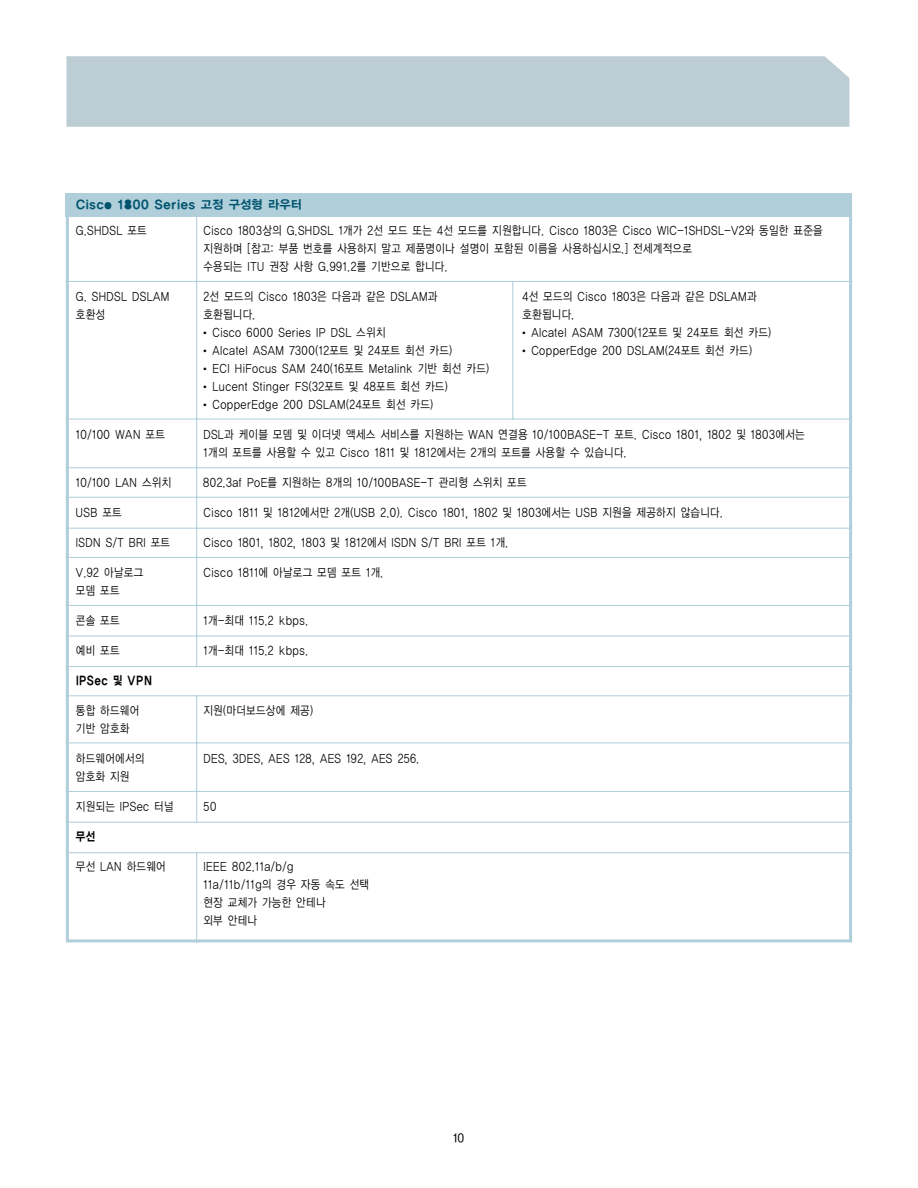
<style>
.page{position:relative;width:918px;height:1188px;background:#fff}
.page>*{position:absolute;margin:0;border:0;box-sizing:border-box;transform-origin:0 0}
.t1{font:12px/18px "YGO12";letter-spacing:-.025em;color:#000;scale:.85 1}
.t2{font:12px "YGO15";letter-spacing:-.055em;color:#00536d}
.t3{font:12px "YGO15";letter-spacing:-.025em;color:#000;scale:.85 1}
.t4{font:700 12px "HY Go Thic";color:#000}
</style>
<div class="page">
<div style="left:66px;top:56px;width:783px;height:71px;background:#bcced4"></div>
<div style="left:66px;top:193px;width:786px;height:24px;background:#b0cfdb"></div>
<div style="left:66px;top:193px;width:786px;height:749px;border:3px solid #b0cfdb"></div>
<hr style="left:66px;top:419px;width:786px;height:1px;background:#b0cfdb">
<hr style="left:66px;top:467px;width:786px;height:1px;background:#b0cfdb">
<hr style="left:66px;top:497px;width:786px;height:1px;background:#b0cfdb">
<hr style="left:66px;top:528px;width:786px;height:1px;background:#b0cfdb">
<hr style="left:66px;top:557px;width:786px;height:1px;background:#b0cfdb">
<hr style="left:66px;top:605px;width:786px;height:1px;background:#b0cfdb">
<hr style="left:66px;top:635px;width:786px;height:2px;background:#b0cfdb">
<hr style="left:66px;top:666px;width:786px;height:1px;background:#b0cfdb">
<hr style="left:66px;top:695px;width:786px;height:1px;background:#b0cfdb">
<hr style="left:66px;top:742px;width:786px;height:1px;background:#b0cfdb">
<hr style="left:66px;top:791px;width:786px;height:1px;background:#b0cfdb">
<hr style="left:66px;top:822px;width:786px;height:1px;background:#b0cfdb">
<hr style="left:66px;top:852px;width:786px;height:1px;background:#b0cfdb">
<hr style="left:66px;top:281px;width:786px;height:1px;background:#b0cfdb">
<hr style="left:196px;top:212px;width:1px;height:455px;background:#b0cfdb">
<hr style="left:196px;top:696px;width:1px;height:126px;background:#b0cfdb">
<hr style="left:196px;top:853px;width:1px;height:90px;background:#b0cfdb">
<hr style="left:512px;top:281px;width:1px;height:138px;background:#b0cfdb">
<p class="t2" style="left:75px;top:199px;width:229px">Cisco 1800 Series 고정 구성형 라우터</p>
<p class="t1" style="left:76px;top:222px;width:86px">G.SHDSL 포트</p>
<p class="t1" style="left:203px;top:222px;width:731px">Cisco 1803상의 G.SHDSL 1개가 2선 모드 또는 4선 모드를 지원합니다. Cisco 1803은 Cisco WIC-1SHDSL-V2와 동일한 표준을 지원하며 [참고: 부품 번호를 사용하지 말고 제품명이나 설명이 포함된 이름을 사용하십시오.] 전세계적으로<br>수용되는 ITU 권장 사항 G.991.2를 기반으로 합니다.</p>
<p class="t1" style="left:76px;top:288px;width:112px">G. SHDSL DSLAM</p>
<p class="t1" style="left:203px;top:288px;width:278px">2선 모드의 Cisco 1803은 다음과 같은 DSLAM과</p>
<p class="t1" style="left:522px;top:288px;width:278px">4선 모드의 Cisco 1803은 다음과 같은 DSLAM과</p>
<p class="t1" style="left:76px;top:306px;width:37px">호환성</p>
<p class="t1" style="left:203px;top:306px;width:63px">호환됩니다.</p>
<p class="t1" style="left:522px;top:306px;width:63px">호환됩니다.</p>
<p class="t1" style="left:203px;top:324px;width:217px"><sup>●</sup> Cisco 6000 Series IP DSL 스위치</p>
<p class="t1" style="left:522px;top:324px;width:295px"><sup>●</sup> Alcatel ASAM 7300(12포트 및 24포트 회선 카드)</p>
<p class="t1" style="left:203px;top:342px;width:295px"><sup>●</sup> Alcatel ASAM 7300(12포트 및 24포트 회선 카드)</p>
<p class="t1" style="left:522px;top:342px;width:273px"><sup>●</sup> CopperEdge 200 DSLAM(24포트 회선 카드)</p>
<p class="t1" style="left:203px;top:360px;width:338px"><sup>●</sup> ECI HiFocus SAM 240(16포트 Metalink 기반 회선 카드)</p>
<p class="t1" style="left:203px;top:378px;width:290px"><sup>●</sup> Lucent Stinger FS(32포트 및 48포트 회선 카드)</p>
<p class="t1" style="left:203px;top:396px;width:273px"><sup>●</sup> CopperEdge 200 DSLAM(24포트 회선 카드)</p>
<p class="t1" style="left:76px;top:426px;width:107px">10/100 WAN 포트</p>
<p class="t1" style="left:203px;top:426px;width:710px">DSL과 케이블 모뎀 및 이더넷 액세스 서비스를 지원하는 WAN 연결용 10/100BASE-T 포트. Cisco 1801, 1802 및 1803에서는<br>1개의 포트를 사용할 수 있고 Cisco 1811 및 1812에서는 2개의 포트를 사용할 수 있습니다.</p>
<p class="t1" style="left:76px;top:474px;width:115px">10/100 LAN 스위치</p>
<p class="t1" style="left:203px;top:474px;width:383px">802.3af PoE를 지원하는 8개의 10/100BASE-T 관리형 스위치 포트</p>
<p class="t1" style="left:76px;top:504px;width:56px">USB 포트</p>
<p class="t1" style="left:203px;top:504px;width:613px">Cisco 1811 및 1812에서만 2개(USB 2.0). Cisco 1801, 1802 및 1803에서는 USB 지원을 제공하지 않습니다.</p>
<p class="t1" style="left:76px;top:534px;width:113px">ISDN S/T BRI 포트</p>
<p class="t1" style="left:203px;top:534px;width:361px">Cisco 1801, 1802, 1803 및 1812에서 ISDN S/T BRI 포트 1개.</p>
<p class="t1" style="left:76px;top:564px;width:81px">V.92 아날로그</p>
<p class="t1" style="left:203px;top:564px;width:214px">Cisco 1811에 아날로그 모뎀 포트 1개.</p>
<p class="t1" style="left:76px;top:582px;width:54px">모뎀 포트</p>
<p class="t1" style="left:76px;top:612px;width:54px">콘솔 포트</p>
<p class="t1" style="left:203px;top:612px;width:125px">1개-최대 115.2 kbps.</p>
<p class="t1" style="left:76px;top:642px;width:54px">예비 포트</p>
<p class="t1" style="left:203px;top:642px;width:125px">1개-최대 115.2 kbps.</p>
<p class="t3" style="left:76px;top:675px;width:92px">IPSec 및 VPN</p>
<p class="t1" style="left:76px;top:702px;width:77px">통합 하드웨어</p>
<p class="t1" style="left:203px;top:702px;width:131px">지원(마더보드상에 제공)</p>
<p class="t1" style="left:76px;top:720px;width:65px">기반 암호화</p>
<p class="t1" style="left:76px;top:750px;width:83px">하드웨어에서의</p>
<p class="t1" style="left:203px;top:750px;width:256px">DES, 3DES, AES 128, AES 192, AES 256.</p>
<p class="t1" style="left:76px;top:768px;width:65px">암호화 지원</p>
<p class="t1" style="left:76px;top:798px;width:117px">지원되는 IPSec 터널</p>
<p class="t1" style="left:203px;top:798px;width:18px">50</p>
<p class="t3" style="left:76px;top:831px;width:25px">무선</p>
<p class="t1" style="left:76px;top:858px;width:108px">무선 LAN 하드웨어</p>
<p class="t1" style="left:203px;top:858px;width:197px">IEEE 802.11a/b/g<br>11a/11b/11g의 경우 자동 속도 선택 현장 교체가 가능한 안테나<br>외부 안테나</p>
<p class="t4" style="left:452px;top:1133px;width:14px">10</p>
</div>
